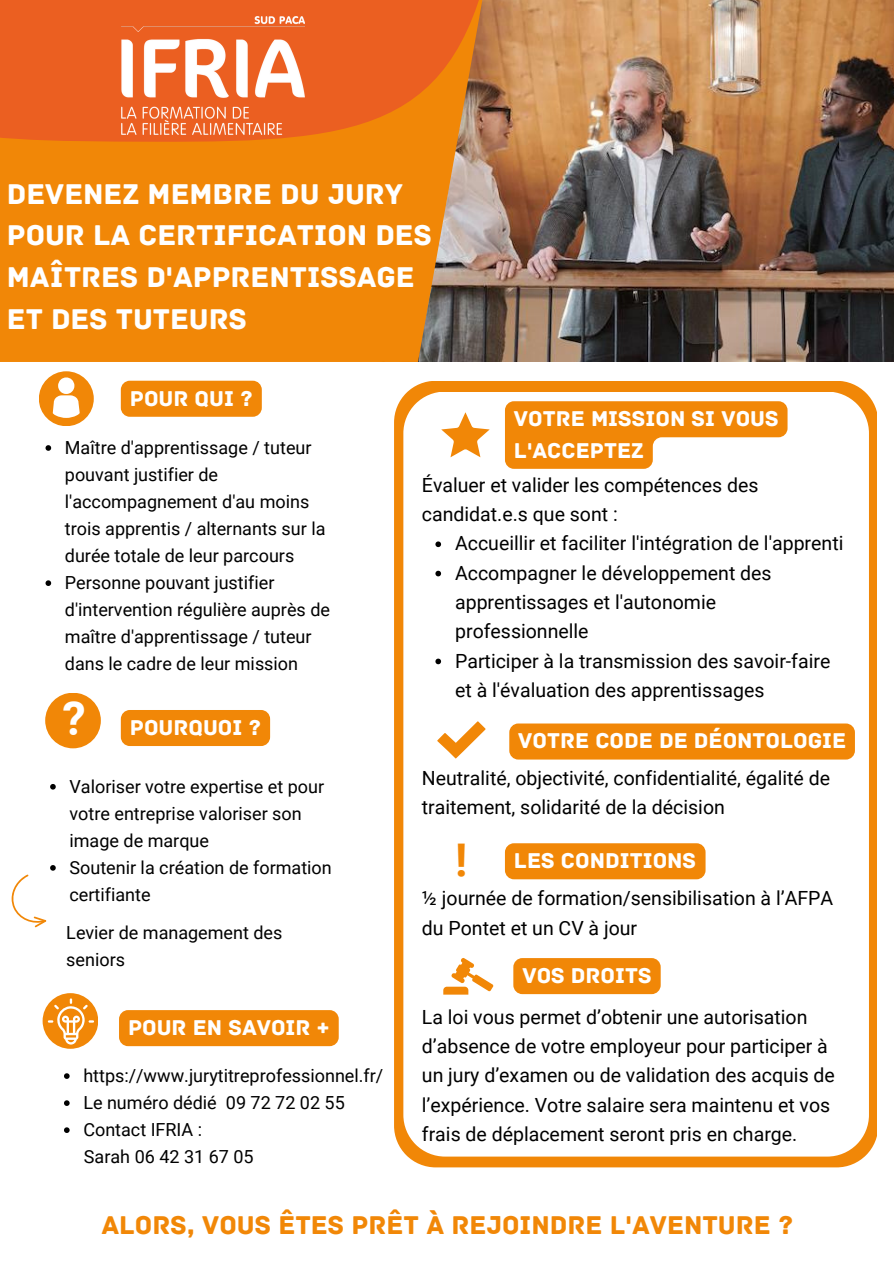
<style>
.page{position:relative;width:894px;height:1264px;background:#fff}
.page>*{position:absolute;margin:0;border:0;box-sizing:border-box;transform-origin:0 0}
.t1{font:700 45px "Roboto";color:#f18707}
.t2{font:30px/41.7px "Archive";color:#fff}
.t3{font:27px "Archive";color:#f18707}
.t4{font:22.5px/31.5px "Archive";color:#fff}
.t5{font:19.5px/29.2px "Roboto";color:#000}
.t6{font:18px/27px "Roboto";color:#000}
.s1{font-family:"Roboto";font-weight:700;font-size:46.8px}
</style>
<div class="page">
<img style="left:661px;top:0;width:232px;height:361px">
<img style="left:0;top:0;width:661px;height:392px">
<img style="left:121px;top:16px;width:184px;height:118px">
<svg style="left:394px;top:381px;width:481px;height:786px;background:#f2921e"></svg>
<svg style="left:403px;top:391px;width:465px;height:765px"></svg>
<div style="left:39px;top:371px;width:55px;height:55px;background:#f18707;border-radius:50%"></div>
<svg style="left:53px;top:377px;width:27px;height:41px"></svg>
<div style="left:45px;top:692px;width:56px;height:56px;background:#f18707;border-radius:50%"></div>
<svg style="left:437px;top:721px;width:48px;height:37px"></svg>
<svg style="left:441px;top:412px;width:48px;height:45px"></svg>
<svg style="left:437px;top:957px;width:56px;height:37px"></svg>
<svg style="left:435px;top:541px;width:6px;height:6px"></svg>
<svg style="left:435px;top:570px;width:6px;height:6px"></svg>
<svg style="left:435px;top:658px;width:6px;height:6px"></svg>
<div style="left:121px;top:381px;width:141px;height:36px;background:#f18707;border-radius:9px"></div>
<svg style="left:45px;top:445px;width:6px;height:6px"></svg>
<svg style="left:45px;top:580px;width:6px;height:6px"></svg>
<div style="left:121px;top:710px;width:149px;height:36px;background:#f18707;border-radius:9px"></div>
<svg style="left:50px;top:784px;width:6px;height:5px"></svg>
<svg style="left:11px;top:865px;width:45px;height:62px"></svg>
<svg style="left:505px;top:401px;width:282px;height:68px"></svg>
<div style="left:509px;top:723px;width:345px;height:36px;background:#f18707;border-radius:9px"></div>
<div style="left:505px;top:843px;width:200px;height:36px;background:#f18707;border-radius:9px"></div>
<div style="left:513px;top:958px;width:147px;height:36px;background:#f18707;border-radius:9px"></div>
<div style="left:119px;top:1010px;width:219px;height:36px;background:#f18707;border-radius:9px"></div>
<div style="left:43px;top:993px;width:55px;height:55px;background:#f18707;border-radius:50%"></div>
<svg style="left:48px;top:998px;width:46px;height:46px"></svg>
<svg style="left:64px;top:1073px;width:6px;height:5px"></svg>
<svg style="left:64px;top:1100px;width:6px;height:5px"></svg>
<svg style="left:64px;top:1127px;width:6px;height:5px"></svg>
<h2 class="t2" style="left:7px;top:173px;width:426px">DEVENEZ MEMBRE DU JURY<br>POUR LA CERTIFICATION DES<br>MAÎTRES D'APPRENTISSAGE<br>ET DES TUTEURS</h2>
<p class="t4" style="left:130px;top:382px;width:124px">POUR QUI ?</p>
<p class="t6" style="left:65px;top:434px;width:266px">Maître d'apprentissage / tuteur pouvant justifier de l'accompagnement d'au moins trois apprentis / alternants sur la durée totale de leur parcours<br>Personne pouvant justifier d'intervention régulière auprès de maître d'apprentissage / tuteur dans le cadre de leur mission</p>
<p class="t4" style="left:62px;top:712px;width:200px"><span class="s1">?</span> POURQUOI ?</p>
<p class="t6" style="left:69px;top:773px;width:264px">Valoriser votre expertise et pour votre entreprise valoriser son image de marque<br>Soutenir la création de formation certifiante</p>
<p class="t6" style="left:66px;top:918px;width:217px">Levier de management des seniors</p>
<p class="t4" style="left:128px;top:1011px;width:203px">POUR EN SAVOIR +</p>
<p class="t6" style="left:83px;top:1062px;width:301px">https://www.jurytitreprofessionnel.fr/<br>Le numéro dédié 09 72 72 02 55<br>Contact IFRIA :<br>Sarah 06 42 31 67 05</p>
<p class="t4" style="left:514px;top:403px;width:266px">VOTRE MISSION SI VOUS<br>L'ACCEPTEZ</p>
<p class="t5" style="left:422px;top:470px;width:338px">Évaluer et valider les compétences des candidat.e.s que sont :</p>
<p class="t5" style="left:455px;top:529px;width:390px">Accueillir et faciliter l'intégration de l'apprenti Accompagner le développement des apprentissages et l'autonomie professionnelle<br>Participer à la transmission des savoir-faire et à l'évaluation des apprentissages</p>
<p class="t4" style="left:518px;top:725px;width:329px">VOTRE CODE DE DÉONTOLOGIE</p>
<p class="t5" style="left:422px;top:763px;width:409px">Neutralité, objectivité, confidentialité, égalité de traitement, solidarité de la décision</p>
<p class="t4" style="left:514px;top:845px;width:184px">LES CONDITIONS</p>
<h1 class="t1" style="left:455px;top:834px;width:14px">!</h1>
<p class="t5" style="left:422px;top:884px;width:413px">½ journée de formation/sensibilisation à l’AFPA du Pontet et un CV à jour</p>
<p class="t4" style="left:522px;top:959px;width:131px">VOS DROITS</p>
<p class="t5" style="left:422px;top:1002px;width:414px">La loi vous permet d’obtenir une autorisation d’absence de votre employeur pour participer à un jury d’examen ou de validation des acquis de l’expérience. Votre salaire sera maintenu et vos frais de déplacement seront pris en charge.</p>
<h3 class="t3" style="left:101px;top:1208px;width:692px">ALORS, VOUS ÊTES PRÊT À REJOINDRE L'AVENTURE ?</h3>
</div>
